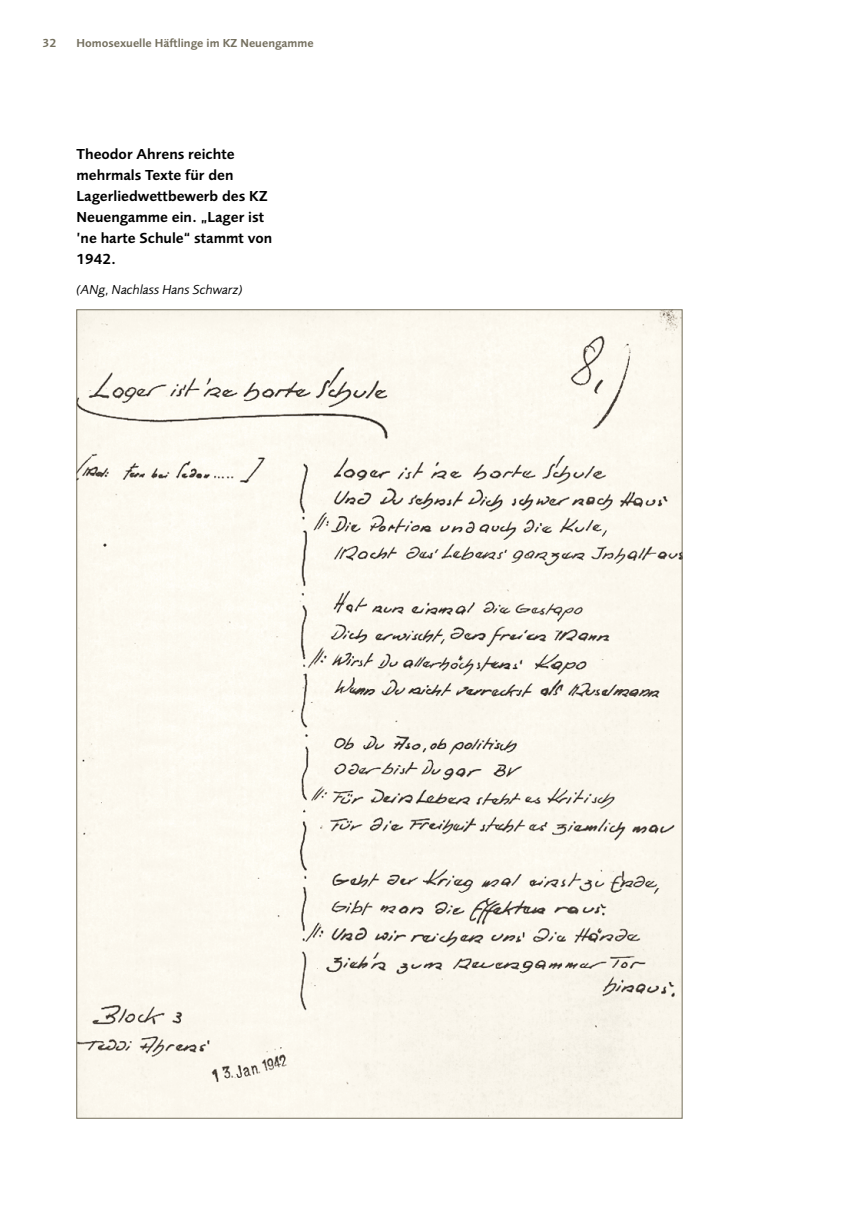
<style>
.page{position:relative;width:851px;height:1212px;background:#fff}
.page>*{position:absolute;margin:0;border:0;box-sizing:border-box;transform-origin:0 0}
.t1{font:600 15px/21px "Foundry Sans";color:#000}
.t2{font:italic 13.5px "Foundry Sans";color:#000}
.t3{font:600 12px "Foundry Sans";color:#75705f}
</style>
<div class="page">
<img style="left:79px;top:312px;width:601px;height:804px">
<p class="t3" style="left:43px;top:34px;width:15px">32</p>
<p class="t3" style="left:77px;top:34px;width:238px">Homosexuelle Häftlinge im KZ Neuengamme</p>
<p class="t1" style="left:77px;top:142px;width:197px">Theodor Ahrens reichte mehrmals Texte für den<br>Lagerliedwettbewerb des KZ<br>Neuengamme ein. „Lager ist ’ne harte Schule“ stammt von<br>1942.</p>
<p class="t2" style="left:77px;top:280px;width:167px">(ANg, Nachlass Hans Schwarz)</p>
</div>
